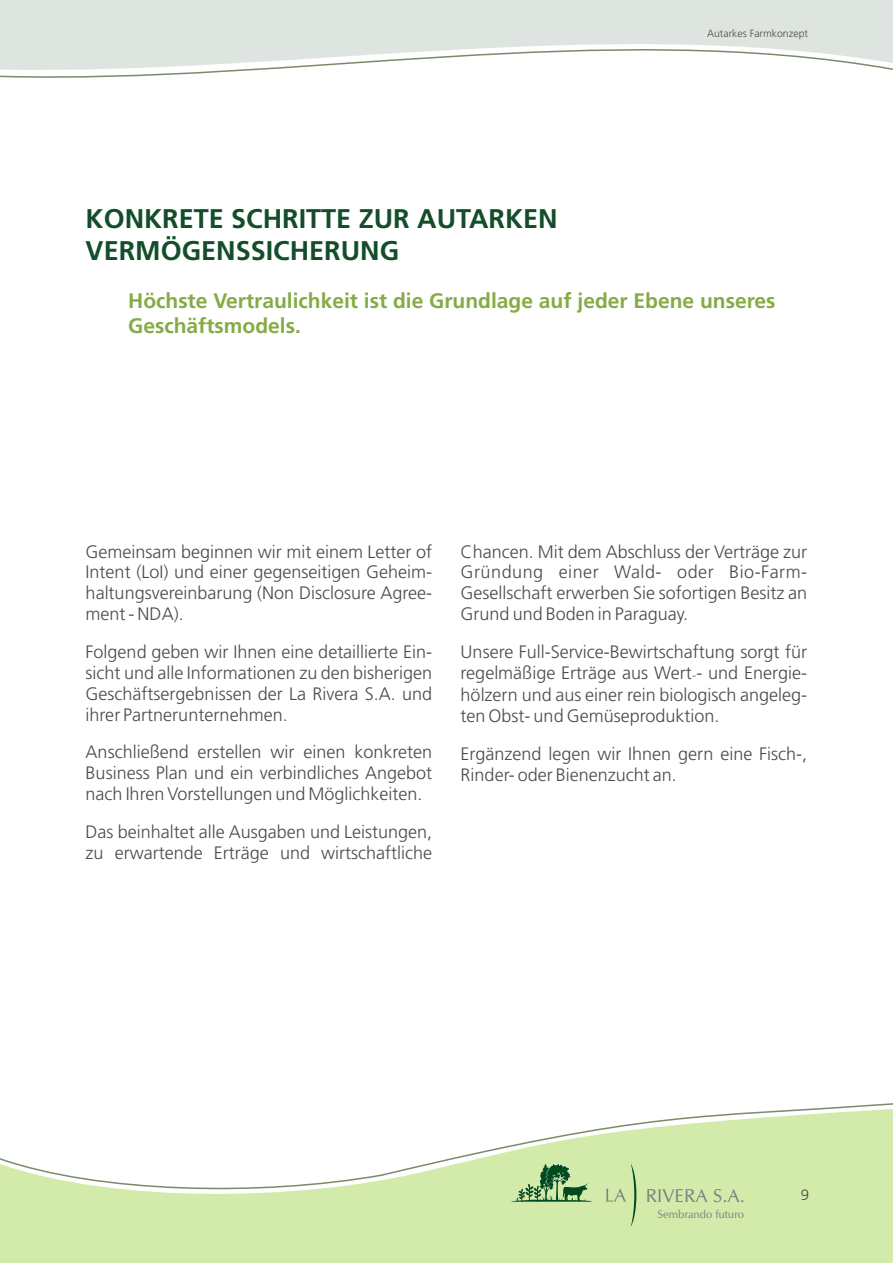
<style>
.page{position:relative;width:893px;height:1263px;background:#fff}
.page>*{position:absolute;margin:0;border:0;box-sizing:border-box;transform-origin:0 0}
.t1{font:700 27px/32px "Frutiger";color:#144d29}
.t2{font:700 21px/24.9px "Frutiger";color:#85ab45}
.t3{font:18.75px "CG Omega";color:#808080}
.t4{font:300 18px/20.9px "Frutiger";color:#4d4a47;text-align:justify}
.t5{font:300 15px "Frutiger";color:#4d4a47}
.t6{font:11.25px "CG Omega";color:#808080}
.t7{font:300 10.5px "Frutiger";color:#4d4a47}
.s1{font-family:"Adobe Arabic";font-weight:400}
</style>
<div class="page">
<div style="left:0;top:0;width:893px;height:18px;background:#dee5e0"></div>
<div style="left:0;top:1196px;width:893px;height:67px;background:#d2ebab"></div>
<svg style="left:0;top:1103px;width:893px;height:93px"></svg>
<svg style="left:0;top:18px;width:893px;height:60px"></svg>
<svg style="left:511px;top:1162px;width:81px;height:40px;background:#93ba82"></svg>
<svg style="left:606px;top:1163px;width:30px;height:64px;background:#c4dfa2"></svg>
<p class="t7" style="left:707px;top:29px;width:102px">Autarkes Farmkonzept</p>
<h1 class="t1" style="left:86px;top:205px;width:473px">KONKRETE SCHRITTE ZUR AUTARKEN<br>VERMÖGENSSICHERUNG</h1>
<p class="t2" style="left:128px;top:290px;width:649px">Höchste Vertraulichkeit ist die Grundlage auf jeder Ebene unseres<br>Geschäftsmodels.</p>
<p class="t4" style="left:86px;top:542px;width:348px">Gemeinsam beginnen wir mit einem Letter of Intent (LoI) und einer gegenseitigen Geheim&shy;haltungsvereinbarung (Non Disclosure Agree&shy;ment - NDA).</p>
<p class="t4" style="left:86px;top:643px;width:348px">Folgend geben wir Ihnen eine detaillierte Ein&shy;sicht und alle Informationen zu den bisherigen Geschäftsergebnissen der La Rivera S.A. und ihrer Partnerunternehmen.</p>
<p class="t4" style="left:86px;top:743px;width:348px">Anschließend erstellen wir einen konkreten Business Plan und ein verbindliches Angebot nach Ihren Vorstellungen und Möglichkeiten.</p>
<p class="t4" style="left:86px;top:822px;width:348px">Das beinhaltet alle Ausgaben und Leistungen, zu erwartende Erträge und wirtschaftliche</p>
<p class="t4" style="left:461px;top:542px;width:348px">Chancen. Mit dem Abschluss der Verträge zur Gründung einer Wald- oder Bio-Farm-Gesellschaft erwerben Sie sofortigen Besitz an Grund und Boden in Paraguay.</p>
<p class="t4" style="left:461px;top:643px;width:348px">Unsere Full-Service-Bewirtschaftung sorgt für regelmäßige Erträge aus Wert<span class="s1">‐</span>- und Energie-</p>
<p class="t4" style="left:461px;top:686px;width:348px">hölzern und aus einer rein biologisch angeleg&shy;ten Obst- und Gemüseproduktion.</p>
<p class="t4" style="left:461px;top:745px;width:348px">Ergänzend legen wir Ihnen gern eine Fisch-,<br>Rinder- oder Bienenzucht an.</p>
<p class="t3" style="left:646px;top:1188px;width:101px">RIVERA S.A.</p>
<p class="t6" style="left:658px;top:1209px;width:88px">Sembrando futuro</p>
<p class="t5" style="left:801px;top:1189px;width:10px">9</p>
</div>
